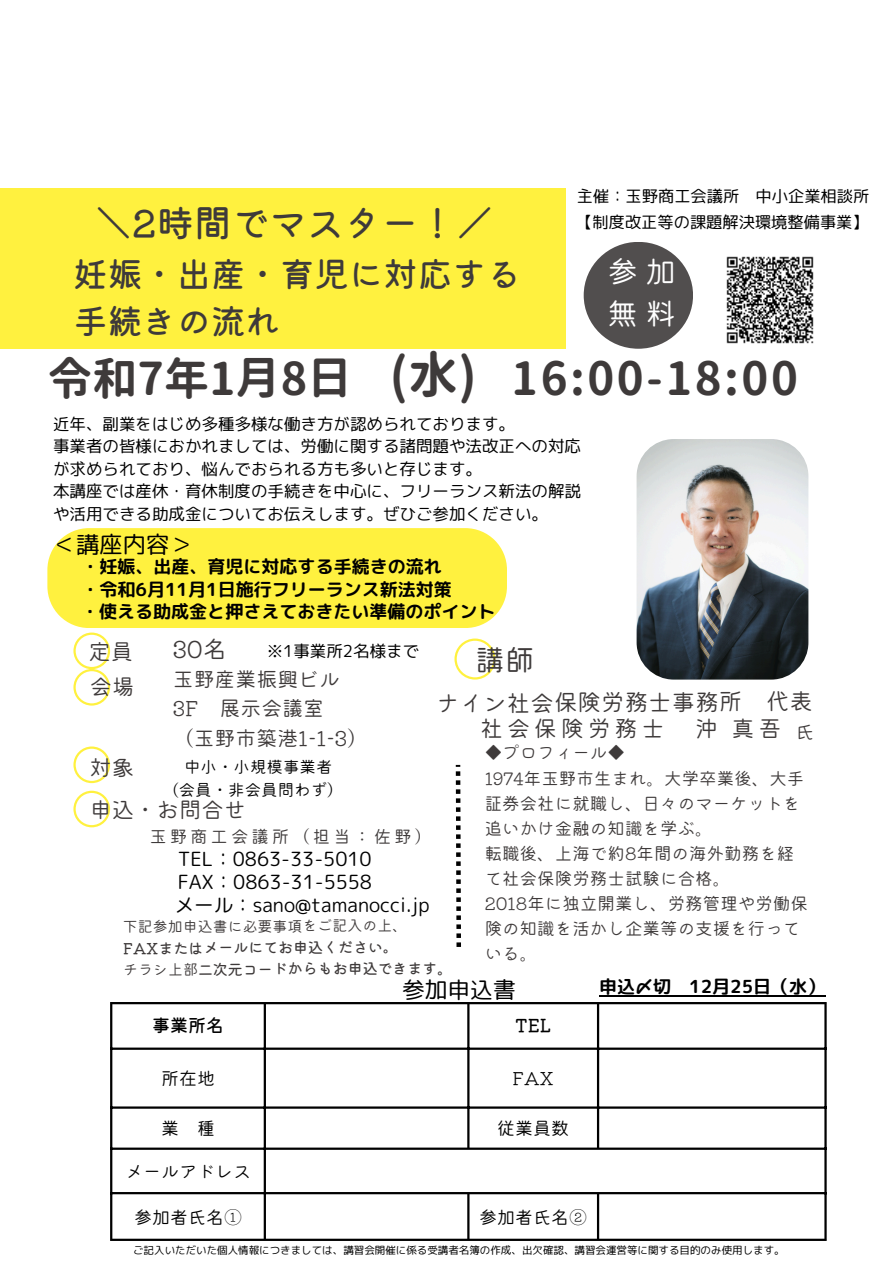
<style>
.page{position:relative;width:894px;height:1264px;background:#fff}
.page>*{position:absolute;margin:0;border:0;box-sizing:border-box;transform-origin:0 0}
.t1{font:700 49.8px "Gen Jyuu Gothic";color:#3e3a3a}
.t2{font:700 45.75px "Gen Jyuu Gothic";letter-spacing:.055em;color:#3e3a3a}
.t3{font:700 45px "Gen Jyuu Gothic";color:#3e3a3a}
.t4{font:37.35px "Mamelon 5 Hi Regular";color:#3e3a3a}
.t5{font:34.35px/47.4px "Mamelon 5 Hi Regular";color:#3e3a3a}
.t6{font:30.6px/42.3px "Mamelon 3 Hi Regular";color:#fff}
.t7{font:29.85px "Mamelon 3 Hi Regular";color:#3e3a3a}
.t8{font:23.85px "Mamelon 3 Hi Regular";color:#3e3a3a}
.t9{font:23.55px "Mamelon 3 Hi Regular";letter-spacing:-.005em;color:#3e3a3a}
.t10{font:23.25px "rounded mplus 1 p regular";color:#000}
.t11{font:23.1px "Mamelon 3 Hi Regular";letter-spacing:.165em;color:#3e3a3a}
.t12{font:22.8px "rounded mplus 1 p regular";color:#000}
.t13{font:22.35px "Mamelon 3 Hi Regular";color:#3e3a3a}
.t14{font:20.85px/29.2px "Mamelon 3 Hi Regular";color:#3e3a3a}
.t15{font:19.5px "rounded mplus 1 p regular";color:#000}
.t16{font:18.6px "Mamelon 3 Hi Regular";color:#3e3a3a}
.t17{font:18px "rounded mplus 1 p bold";color:#000}
.t18{font:18px "Mamelon 3 Hi Regular";color:#000}
.t19{font:18px "Mamelon 5 Hi Regular";color:#000}
.t20{font:17.55px/25px "Mamelon 3 Hi Regular";color:#3e3a3a}
.t21{font:17.55px "Mamelon 3 Hi Regular";letter-spacing:.165em;color:#3e3a3a}
.t22{font:16.5px/22.5px "rounded mplus 1 p regular";color:#000}
.t23{font:16.5px "Mamelon 3 Hi Regular";color:#000}
.t24{font:16.2px "rounded mplus 1 p regular";color:#000}
.t25{font:15px "Mamelon 5 Hi Regular";letter-spacing:-.005em;color:#3e3a3a}
.t26{font:15px "Mamelon 3 Hi Regular";letter-spacing:-.005em;color:#3e3a3a}
.t27{font:10.5px "rounded mplus 1 p regular";color:#000}
.s1{font-family:"Mamelon 3 Hi Regular"}
</style>
<div class="page">
<div style="left:0;top:188px;width:565px;height:161px;background:#fff13f"></div>
<div style="left:583px;top:242px;width:109px;height:107px;background:#514e4e;border-radius:50%"></div>
<svg style="left:454px;top:638px;width:41px;height:41px"></svg>
<img style="left:636px;top:439px;width:172px;height:240px;border-radius:37px">
<svg style="left:73px;top:632px;width:37px;height:73px"></svg>
<svg style="left:73px;top:790px;width:37px;height:37px"></svg>
<div style="left:47px;top:528px;width:460px;height:100px;background:#fff13f"></div>
<svg style="left:455px;top:765px;width:6px;height:181px"></svg>
<hr style="left:110px;top:1004px;width:2px;height:234px;background:#000">
<hr style="left:263px;top:1004px;width:3px;height:234px;background:#000">
<hr style="left:467px;top:1004px;width:2px;height:143px;background:#000">
<hr style="left:467px;top:1194px;width:2px;height:44px;background:#000">
<hr style="left:596px;top:1004px;width:3px;height:143px;background:#000">
<hr style="left:596px;top:1194px;width:3px;height:44px;background:#000">
<hr style="left:824px;top:1004px;width:2px;height:234px;background:#000">
<hr style="left:110px;top:1002px;width:716px;height:2px;background:#000">
<hr style="left:110px;top:1047px;width:716px;height:2px;background:#000">
<hr style="left:110px;top:1106px;width:716px;height:2px;background:#000">
<hr style="left:110px;top:1147px;width:716px;height:2px;background:#000">
<hr style="left:110px;top:1191px;width:716px;height:3px;background:#000">
<hr style="left:110px;top:1238px;width:716px;height:2px;background:#000">
<svg style="left:73px;top:746px;width:37px;height:37px"></svg>
<img style="left:726px;top:256px;width:88px;height:88px">
<hr style="left:599px;top:994px;width:226px;height:2px;background:#000">
<h4 class="t4" style="left:95px;top:204px;width:400px">＼2時間でマスター！／</h4>
<p class="t24" style="left:576px;top:184px;width:294px">主催：玉野商工会議所 中小企業相談所</p>
<p class="t24" style="left:576px;top:210px;width:294px">【制度改正等の課題解決環境整備事業】</p>
<p class="t6" style="left:607px;top:250px;width:70px">参加無料</p>
<p class="t5" style="left:73px;top:250px;width:449px">妊娠・出産・育児に対応する手続きの流れ</p>
<p class="t3" style="left:47px;top:347px;width:306px">令和7年1月8日</p>
<h4 class="t2" style="left:511px;top:346px;width:288px">16:00-18:00</h4>
<h5 class="t1" style="left:389px;top:340px;width:89px">(水)</h5>
<h5 class="t22" style="left:53px;top:412px;width:463px">近年、副業をはじめ多種多様な働き方が認められております。</h5>
<h5 class="t22" style="left:53px;top:434px;width:529px">事業者の皆様におかれましては、労働に関する諸問題や法改正への対応が求められており、悩んでおられる方も多いと存じます。</h5>
<h6 class="t22" style="left:53px;top:479px;width:529px">本講座では産休・育休制度の手続きを中心に、フリーランス新法の解説や活用できる助成金についてお伝えします。ぜひご参加ください。</h6>
<p class="t10" style="left:53px;top:528px;width:141px">＜講座内容＞</p>
<p class="t17" style="left:81px;top:554px;width:362px">・妊娠、出産、育児に対応する手続きの流れ</p>
<h4 class="t17" style="left:81px;top:576px;width:372px">・令和6月11月1日施行フリーランス新法対策</h4>
<p class="t17" style="left:81px;top:598px;width:416px">・使える助成金と押さえておきたい準備のポイント</p>
<p class="t8" style="left:173px;top:637px;width:56px">30名</p>
<p class="t13" style="left:88px;top:640px;width:46px">定員</p>
<p class="t22" style="left:266px;top:639px;width:154px">※1事業所2名様まで</p>
<h4 class="t7" style="left:475px;top:645px;width:61px">講師</h4>
<h4 class="t13" style="left:90px;top:675px;width:46px">会場</h4>
<p class="t14" style="left:173px;top:664px;width:197px">玉野産業振興ビル<br>3F 展示会議室<br>（玉野市築港1-1-3）</p>
<p class="t9" style="left:436px;top:690px;width:378px">ナイン社会保険労務士事務所 代表</p>
<h3 class="t11" style="left:480px;top:716px;width:181px">社会保険労務士</h3>
<h3 class="t11" style="left:695px;top:716px;width:88px">沖真吾</h3>
<p class="t16" style="left:795px;top:723px;width:15px">氏</p>
<h4 class="t20" style="left:484px;top:740px;width:142px">◆プロフィール◆</h4>
<h4 class="t20" style="left:484px;top:765px;width:318px;text-align:justify">1974年玉野市生まれ。大学卒業後、大手証券会社に就職し、日々のマーケットを追いかけ金融の知識を学ぶ。</h4>
<p class="t20" style="left:484px;top:840px;width:311px">転職後、上海で約8年間の海外勤務を経て社会保険労務士試験に合格。</p>
<p class="t20" style="left:484px;top:890px;width:325px">2018年に独立開業し、労務管理や労働保険の知識を活かし企業等の支援を行っている。</p>
<p class="t13" style="left:89px;top:756px;width:46px">対象</p>
<p class="t23" style="left:184px;top:758px;width:150px">中小・小規模事業者</p>
<p class="t23" style="left:173px;top:781px;width:172px">(会員・非会員問わず）</p>
<h4 class="t13" style="left:89px;top:798px;width:158px">申込・お問合せ</h4>
<p class="t21" style="left:149px;top:827px;width:284px">玉野商工会議所（担当：佐野）</p>
<p class="t15" style="left:178px;top:844px;width:195px">TEL：0863-33-5010</p>
<p class="t15" style="left:178px;top:867px;width:196px">FAX：0863-31-5558</p>
<p class="t15" style="left:175px;top:890px;width:256px">メール：sano@tamanocci.jp</p>
<h2 class="t26" style="left:123px;top:918px;width:286px">下記参加申込書に必要事項をご記入の上、</h2>
<p class="t25" style="left:123px;top:940px;width:276px">FAXまたはメールにてお申込ください。</p>
<h3 class="t25" style="left:123px;top:960px;width:331px"><span class="s1">チラシ上部</span>二次元コードからもお申込できます。</h3>
<p class="t12" style="left:402px;top:973px;width:115px">参加申込書</p>
<p class="t19" style="left:152px;top:1016px;width:73px">事業所名</p>
<h6 class="t19" style="left:515px;top:1016px;width:38px">TEL</h6>
<h1 class="t18" style="left:161px;top:1068px;width:55px">所在地</h1>
<h1 class="t18" style="left:512px;top:1068px;width:43px">FAX</h1>
<h1 class="t18" style="left:161px;top:1118px;width:55px">業 種</h1>
<p class="t18" style="left:497px;top:1118px;width:73px">従業員数</p>
<p class="t18" style="left:125px;top:1162px;width:127px">メールアドレス</p>
<p class="t18" style="left:134px;top:1207px;width:109px">参加者氏名①</p>
<p class="t18" style="left:479px;top:1207px;width:109px">参加者氏名②</p>
<p class="t17" style="left:599px;top:973px;width:227px">申込〆切 12月25日（水）</p>
<p class="t27" style="left:133px;top:1242px;width:653px">ご記入いただいた個人情報につきましては、講習会開催に係る受講者名簿の作成、出欠確認、講習会運営等に関する目的のみ使用します。</p>
</div>
